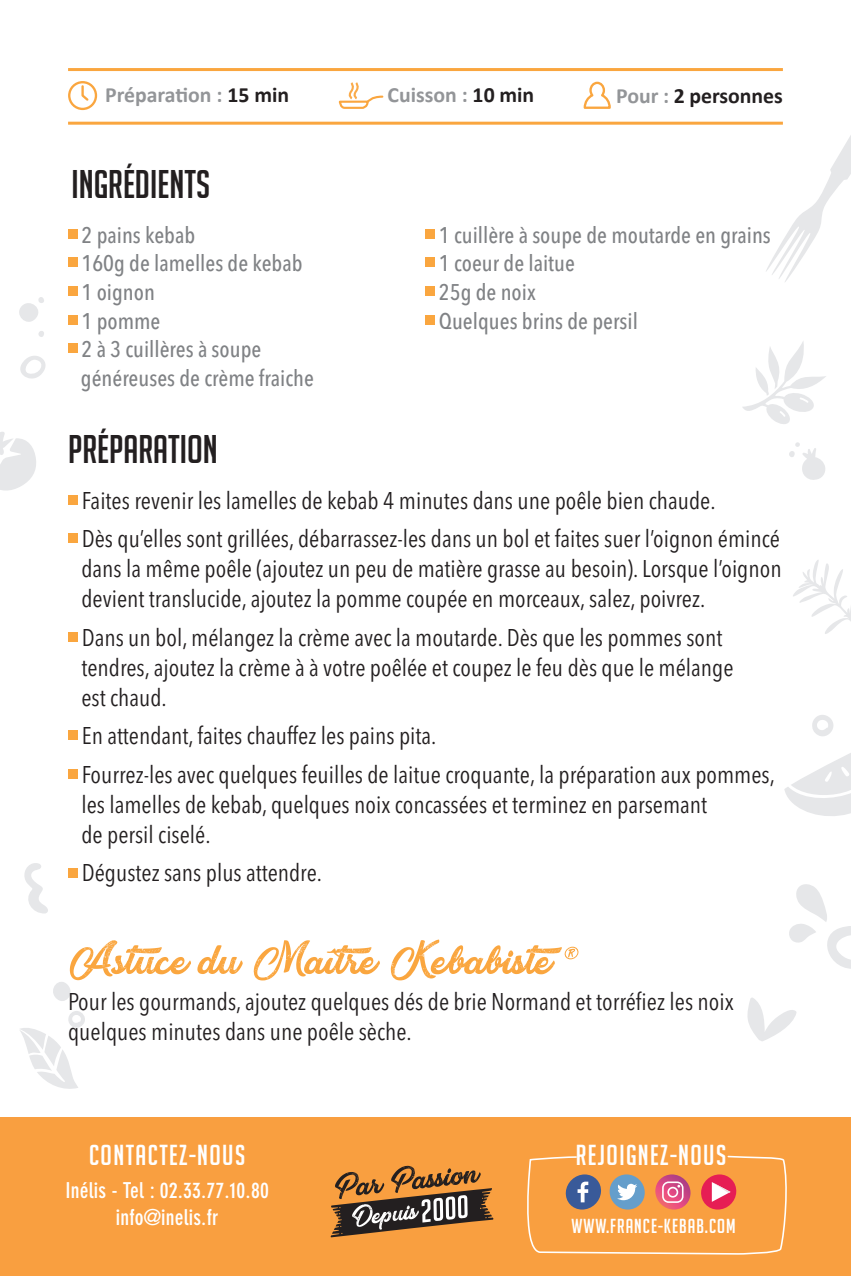
<style>
.page{position:relative;width:851px;height:1276px;background:#fff}
.page>*{position:absolute;margin:0;border:0;box-sizing:border-box;transform-origin:0 0}
.t1{font:54px "Atlantic Bentley";letter-spacing:.01em;color:#faa63f}
.t2{font:39px "Big Noodle Titling";color:#231f20}
.t3{font:28.2px "Big Noodle Titling";letter-spacing:.05em;color:#fff}
.t4{font:condensed 24px/30px "Avenir Next LT Pro";color:#231f20}
.t5{font:500 condensed 22.5px/28.8px "Avenir Next LT Pro";color:#808285}
.t6{font:700 21.9px "Calibri";color:#939598}
.t7{font:700 21.9px "Calibri";color:#231f20}
.t8{font:700 condensed 21.6px/27px "DIN Neuzeit Grotesk Std";letter-spacing:.01em;color:#fff;text-align:center}
.t9{font:19.8px "Big Noodle Titling";letter-spacing:.05em;color:#fff}
.s1{color:#231f20}
.s2{color:#939598}
</style>
<div class="page">
<div style="left:0;top:1117px;width:850px;height:159px;background:#f99f40"></div>
<svg style="left:330px;top:1165px;width:163px;height:72px"></svg>
<svg style="left:527px;top:1155px;width:260px;height:100px"></svg>
<svg style="left:747px;top:998px;width:49px;height:43px"></svg>
<svg style="left:764px;top:121px;width:86px;height:161px"></svg>
<svg style="left:742px;top:341px;width:84px;height:83px"></svg>
<svg style="left:789px;top:442px;width:36px;height:38px"></svg>
<svg style="left:784px;top:715px;width:66px;height:101px"></svg>
<svg style="left:789px;top:884px;width:61px;height:85px"></svg>
<svg style="left:793px;top:560px;width:57px;height:74px"></svg>
<svg style="left:20px;top:356px;width:26px;height:23px"></svg>
<svg style="left:19px;top:297px;width:25px;height:40px"></svg>
<svg style="left:24px;top:863px;width:24px;height:51px"></svg>
<svg style="left:0;top:432px;width:36px;height:59px"></svg>
<svg style="left:20px;top:982px;width:65px;height:107px"></svg>
<div style="left:68px;top:495px;width:9px;height:9px;background:#faa63f"></div>
<div style="left:68px;top:534px;width:9px;height:9px;background:#faa63f"></div>
<div style="left:68px;top:632px;width:9px;height:9px;background:#faa63f"></div>
<div style="left:68px;top:731px;width:9px;height:9px;background:#faa63f"></div>
<div style="left:68px;top:769px;width:9px;height:9px;background:#faa63f"></div>
<div style="left:68px;top:868px;width:9px;height:9px;background:#faa63f"></div>
<div style="left:68px;top:81px;width:29px;height:29px;border:2px solid #faa63f;border-radius:50%"></div>
<svg style="left:81px;top:84px;width:10px;height:17px"></svg>
<svg style="left:583px;top:81px;width:28px;height:28px"></svg>
<svg style="left:338px;top:82px;width:46px;height:27px"></svg>
<div style="left:68px;top:229px;width:9px;height:9px;background:#faa63f"></div>
<div style="left:68px;top:258px;width:9px;height:9px;background:#faa63f"></div>
<div style="left:68px;top:286px;width:9px;height:10px;background:#faa63f"></div>
<div style="left:68px;top:315px;width:9px;height:9px;background:#faa63f"></div>
<div style="left:68px;top:344px;width:9px;height:9px;background:#faa63f"></div>
<hr style="left:68px;top:122px;width:714px;height:3px;background:#faa63f">
<hr style="left:68px;top:68px;width:714px;height:3px;background:#faa63f">
<svg style="left:568px;top:948px;width:7px;height:9px"></svg>
<div style="left:564px;top:946px;width:14px;height:13px;border:1px solid #faa63f;border-radius:50%"></div>
<div style="left:425px;top:229px;width:9px;height:9px;background:#faa63f"></div>
<div style="left:425px;top:258px;width:9px;height:9px;background:#faa63f"></div>
<div style="left:425px;top:286px;width:9px;height:10px;background:#faa63f"></div>
<div style="left:425px;top:315px;width:9px;height:9px;background:#faa63f"></div>
<p class="t6" style="left:105px;top:80px;width:185px">Préparation : <span class="s1">15 min</span></p>
<p class="t6" style="left:387px;top:79px;width:148px">Cuisson : <span class="s1">10 min</span></p>
<p class="t7" style="left:616px;top:80px;width:168px"><span class="s2">Pour :</span> 2 personnes</p>
<h2 class="t2" style="left:71px;top:163px;width:140px">INGRÉDIENTS</h2>
<p class="t5" style="left:81px;top:220px;width:234px">2 pains kebab<br>160g de lamelles de kebab<br>1 oignon<br>1 pomme<br>2 à 3 cuillères à soupe généreuses de crème fraiche</p>
<h2 class="t2" style="left:68px;top:428px;width:151px">PRÉPARATION</h2>
<p class="t5" style="left:439px;top:220px;width:333px">1 cuillère à soupe de moutarde en grains<br>1 coeur de laitue<br>25g de noix<br>Quelques brins de persil</p>
<p class="t4" style="left:82px;top:481px;width:699px;line-height:38.4px">Faites revenir les lamelles de kebab 4 minutes dans une poêle bien chaude.<br>Dès qu’elles sont grillées, débarrassez-les dans un bol et faites suer l’oignon émincé</p>
<p class="t4" style="left:81px;top:554px;width:701px">dans la même poêle (ajoutez un peu de matière grasse au besoin). Lorsque l’oignon devient translucide, ajoutez la pomme coupée en morceaux, salez, poivrez.</p>
<p class="t4" style="left:81px;top:622px;width:653px">Dans un bol, mélangez la crème avec la moutarde. Dès que les pommes sont tendres, ajoutez la crème à à votre poêlée et coupez le feu dès que le mélange est chaud.</p>
<p class="t4" style="left:82px;top:716px;width:694px;line-height:38.4px">En attendant, faites chauffez les pains pita.<br>Fourrez-les avec quelques feuilles de laitue croquante, la préparation aux pommes,</p>
<p class="t4" style="left:81px;top:789px;width:627px">les lamelles de kebab, quelques noix concassées et terminez en parsemant de persil ciselé.</p>
<p class="t4" style="left:82px;top:858px;width:242px">Dégustez sans plus attendre.</p>
<h1 class="t1" style="left:68px;top:930px;width:486px">Astuce du Maître Kebabiste</h1>
<p class="t4" style="left:68px;top:986px;width:667px">Pour les gourmands, ajoutez quelques dés de brie Normand et torréfiez les noix quelques minutes dans une poêle sèche.</p>
<p class="t3" style="left:89px;top:1139px;width:158px">CONTACTEZ-NOUS</p>
<p class="t3" style="left:575px;top:1139px;width:152px">REJOIGNEZ-NOUS</p>
<p class="t8" style="left:65px;top:1177px;width:205px">Inélis - Tel : 02.33.77.10.80 info@inelis.fr</p>
<p class="t9" style="left:571px;top:1215px;width:166px">WWW.FRANCE-KEBAB.COM</p>
</div>
